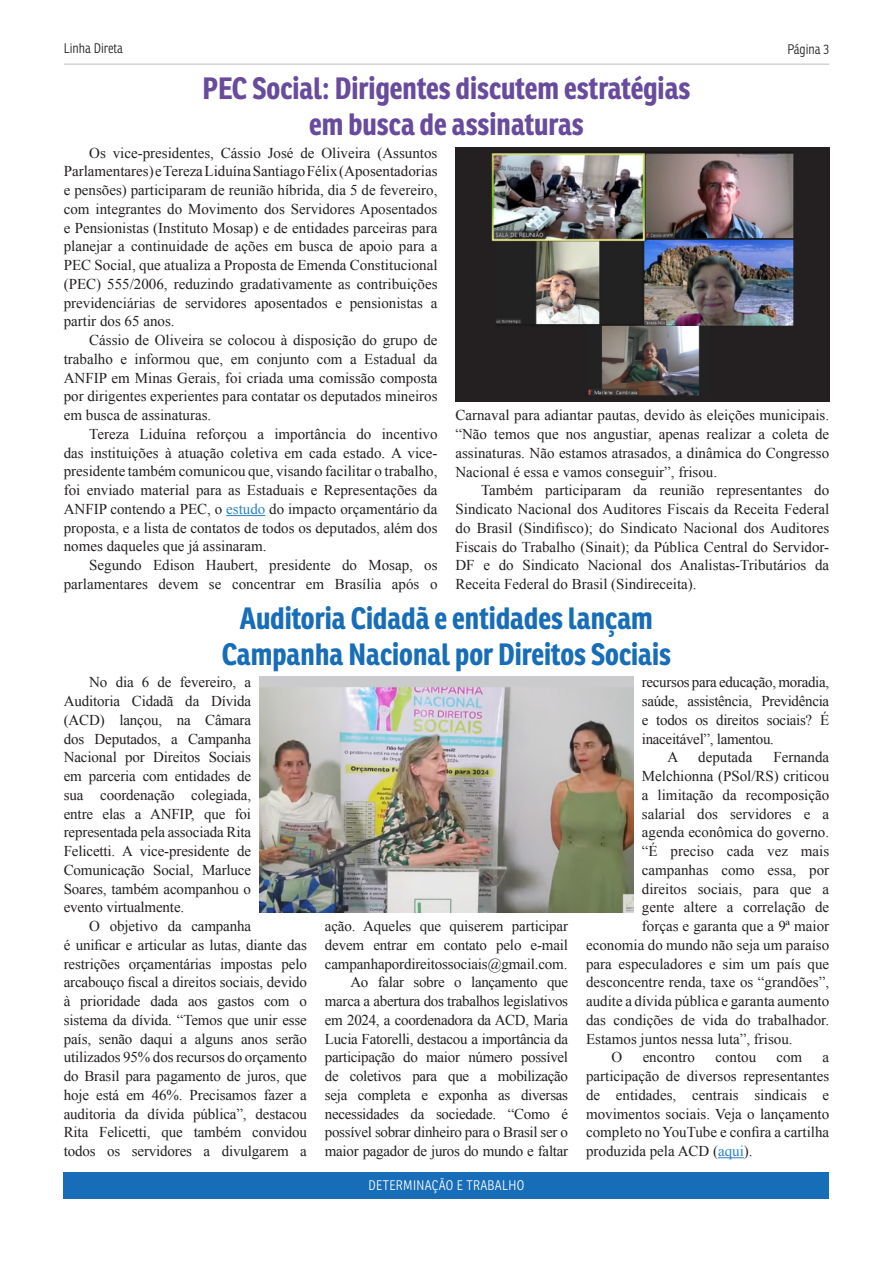
<style>
.page{position:relative;width:893px;height:1263px;background:#fff}
.page>*{position:absolute;margin:0;border:0;box-sizing:border-box;transform-origin:0 0}
.subtitulos{font:700 30px/36px "Ronnia Cond";color:#176db7;text-align:center}
.subtitulos-2{font:700 30px/36px "Ronnia Cond";color:#694b9e;text-align:center}
.texto{font:15px/18.8px "Times New Roman";color:#231f20;text-align:justify}
.t1{font:300 13.5px "Ronnia Cond";letter-spacing:.025em;color:#fff}
.t2{font:300 13.5px "Ronnia Cond";color:#231f20}
.s1{color:#2882c4}
</style>
<div class="page">
<div style="left:64px;top:1172px;width:765px;height:27px;background:#176db7"></div>
<hr style="left:64px;top:64px;width:765px;height:1px;background:#bcbdc0">
<hr style="left:226px;top:515px;width:39px;height:1px;background:#2882c4">
<svg style="left:718px;top:1157px;width:26px;height:1px"></svg>
<img style="left:455px;top:147px;width:374px;height:255px">
<img style="left:260px;top:677px;width:373px;height:235px">
<p class="t2" style="left:64px;top:40px;width:61px">Linha Direta</p>
<p class="t2" style="left:787px;top:41px;width:43px">Página 3</p>
<p class="subtitulos-2" style="left:202px;top:70px;width:490px">PEC Social: Dirigentes discutem estratégias em busca de assinaturas</p>
<p class="texto" style="left:64px;top:143px;width:375px;text-indent:26px">Os vice-presidentes, Cássio José de Oliveira (Assuntos Parlamentares) e Tereza Liduína Santiago Félix (Aposentadorias e pensões) participaram de reunião híbrida, dia 5 de fevereiro, com integrantes do Movimento dos Servidores Aposentados e Pensionistas (Instituto Mosap) e de entidades parceiras para planejar a continuidade de ações em busca de apoio para a PEC Social, que atualiza a Proposta de Emenda Constitucional (PEC) 555/2006, reduzindo gradativamente as contribuições previdenciárias de servidores aposentados e pensionistas a partir dos 65 anos.</p>
<p class="texto" style="left:64px;top:331px;width:375px;text-indent:26px">Cássio de Oliveira se colocou à disposição do grupo de trabalho e informou que, em conjunto com a Estadual da ANFIP em Minas Gerais, foi criada uma comissão composta por dirigentes experientes para contatar os deputados mineiros em busca de assinaturas.</p>
<p class="texto" style="left:64px;top:424px;width:375px;text-indent:26px">Tereza Liduína reforçou a importância do incentivo das instituições à atuação coletiva em cada estado. A vice&shy;presidente também comunicou que, visando facilitar o trabalho, foi enviado material para as Estaduais e Representações da ANFIP contendo a PEC, o <span class="s1">estudo</span> do impacto orçamentário da proposta, e a lista de contatos de todos os deputados, além dos nomes daqueles que já assinaram.</p>
<p class="texto" style="left:64px;top:556px;width:375px;text-align:right">Segundo Edison Haubert, presidente do Mosap, os parlamentares devem se concentrar em Brasília após o</p>
<p class="texto" style="left:455px;top:406px;width:375px">Carnaval para adiantar pautas, devido às eleições municipais. “Não temos que nos angustiar, apenas realizar a coleta de assinaturas. Não estamos atrasados, a dinâmica do Congresso Nacional é essa e vamos conseguir”, frisou.</p>
<p class="texto" style="left:455px;top:481px;width:375px;text-indent:26px">Também participaram da reunião representantes do Sindicato Nacional dos Auditores Fiscais da Receita Federal do Brasil (Sindifisco); do Sindicato Nacional dos Auditores Fiscais do Trabalho (Sinait); da Pública Central do Servidor-DF e do Sindicato Nacional dos Analistas-Tributários da Receita Federal do Brasil (Sindireceita).</p>
<p class="subtitulos" style="left:222px;top:600px;width:451px">Auditoria Cidadã e entidades lançam<br>Campanha Nacional por Direitos Sociais</p>
<p class="texto" style="left:64px;top:673px;width:189px;text-indent:26px">No dia 6 de fevereiro, a Auditoria Cidadã da Dívida (ACD) lançou, na Câmara dos Deputados, a Campanha Nacional por Direitos Sociais em parceria com entidades de sua coordenação colegiada, entre elas a ANFIP, que foi representada pela associada Rita Felicetti. A vice-presidente de Comunicação Social, Marluce Soares, também acompanhou o evento virtualmente.</p>
<p class="texto" style="left:64px;top:916px;width:245px;text-align:left;text-indent:26px">O objetivo da campanha<br>é unificar e articular as lutas, diante das restrições orçamentárias impostas pelo arcabouço fiscal a direitos sociais, devido à prioridade dada aos gastos com o sistema da dívida. “Temos que unir esse país, senão daqui a alguns anos serão utilizados 95% dos recursos do orçamento do Brasil para pagamento de juros, que hoje está em 46%. Precisamos fazer a auditoria da dívida pública”, destacou Rita Felicetti, que também convidou todos os servidores a divulgarem a</p>
<p class="texto" style="left:325px;top:916px;width:245px">ação. Aqueles que quiserem participar devem entrar em contato pelo e-mail campanhapordireitossociais@gmail.com.</p>
<p class="texto" style="left:325px;top:973px;width:245px;text-indent:26px">Ao falar sobre o lançamento que marca a abertura dos trabalhos legislativos em 2024, a coordenadora da ACD, Maria Lucia Fatorelli, destacou a importância da participação do maior número possível de coletivos para que a mobilização seja completa e exponha as diversas necessidades da sociedade. “Como é possível sobrar dinheiro para o Brasil ser o maior pagador de juros do mundo e faltar</p>
<p class="t1" style="left:369px;top:1177px;width:157px">DETERMINAÇÃO E TRABALHO</p>
<p class="texto" style="left:642px;top:673px;width:189px">recursos para educação, moradia, saúde, assistência, Previdência e todos os direitos sociais? É inaceitável”, lamentou.</p>
<p class="texto" style="left:667px;top:748px;width:12px">A</p>
<p class="texto" style="left:698px;top:748px;width:56px">deputada</p>
<p class="texto" style="left:773px;top:748px;width:57px">Fernanda</p>
<p class="texto" style="left:642px;top:766px;width:189px">Melchionna (PSol/RS) criticou</p>
<p class="texto" style="left:642px;top:785px;width:189px">a limitação da recomposição</p>
<p class="texto" style="left:642px;top:804px;width:189px">salarial dos servidores e a</p>
<p class="texto" style="left:642px;top:823px;width:189px">agenda econômica do governo.</p>
<p class="texto" style="left:642px;top:841px;width:189px">“É preciso cada vez mais</p>
<p class="texto" style="left:642px;top:860px;width:189px">campanhas como essa, por</p>
<p class="texto" style="left:642px;top:879px;width:189px">direitos sociais, para que a</p>
<p class="texto" style="left:642px;top:898px;width:189px">gente altere a correlação de</p>
<p class="texto" style="left:642px;top:916px;width:189px">forças e garanta que a 9ª maior</p>
<p class="texto" style="left:586px;top:935px;width:245px">economia do mundo não seja um paraíso</p>
<p class="texto" style="left:586px;top:954px;width:245px">para especuladores e sim um país que</p>
<p class="texto" style="left:586px;top:973px;width:245px">desconcentre renda, taxe os “grandões”,</p>
<p class="texto" style="left:586px;top:991px;width:245px">audite a dívida pública e garanta aumento</p>
<p class="texto" style="left:586px;top:1010px;width:245px">das condições de vida do trabalhador.</p>
<p class="texto" style="left:586px;top:1029px;width:208px">Estamos juntos nessa luta”, frisou.</p>
<p class="texto" style="left:612px;top:1048px;width:12px">O</p>
<p class="texto" style="left:643px;top:1048px;width:54px">encontro</p>
<p class="texto" style="left:715px;top:1048px;width:42px">contou</p>
<p class="texto" style="left:776px;top:1048px;width:27px">com</p>
<p class="texto" style="left:586px;top:1048px;width:245px;text-indent:236px">a participação de diversos representantes de entidades, centrais sindicais e movimentos sociais. Veja o lançamento completo no YouTube e confira a cartilha produzida pela ACD (<span class="s1">aqui</span>).</p>
</div>
